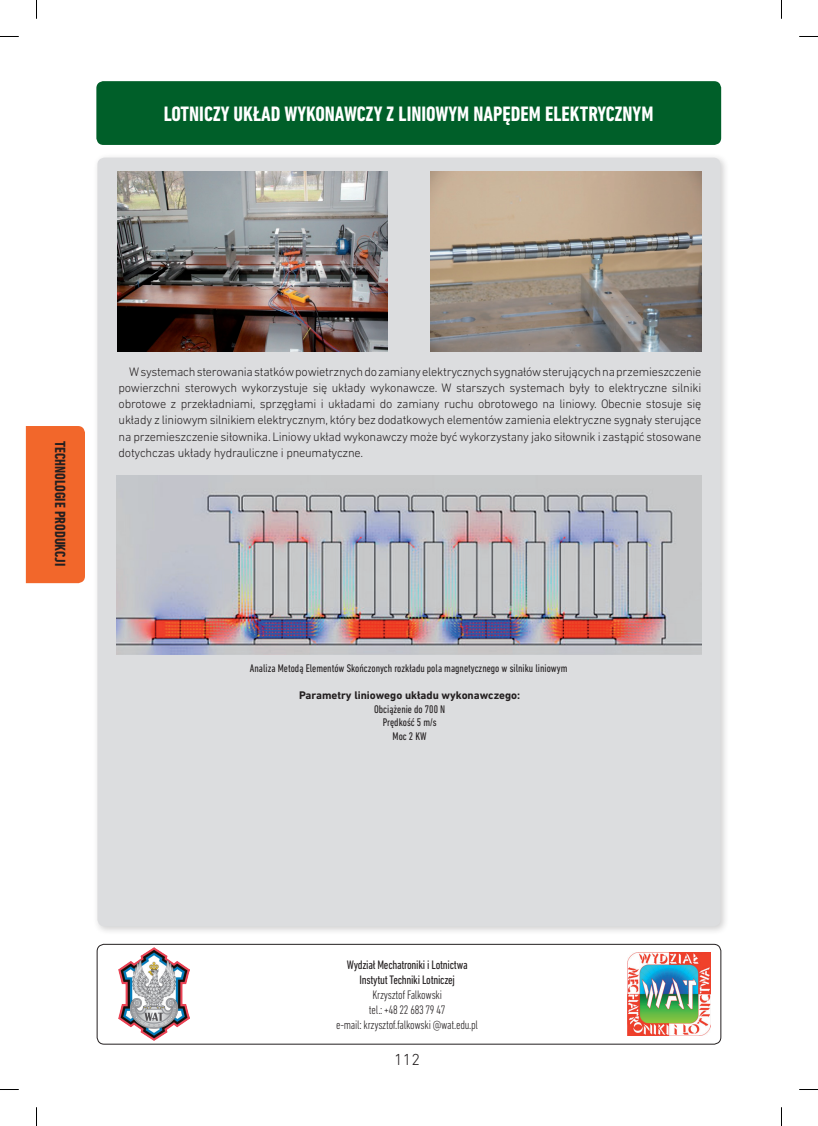
<style>
.page{position:relative;width:818px;height:1126px;background:#fff}
.page>*{position:absolute;margin:0;border:0;box-sizing:border-box;transform-origin:0 0}
._01_tytul_glowny{font:700 condensed 21.25px "DIN Next LT Pro";color:#fff}
.t1{font:300 16.25px "DIN Next LT Pro";color:#231f20}
.t2{font:700 condensed 15px "DIN Next LT Pro";color:#231f20}
.TXT{font:300 12.5px/16.2px "DIN Next LT Pro";letter-spacing:-.02em;color:#231f20;text-align:justify}
.stopka{font:300 condensed 12.5px/15px "DIN Next LT Pro";letter-spacing:-.02em;color:#231f20;text-align:center}
.stopka_tytul{font:condensed 12.5px "DIN Next LT Pro";letter-spacing:-.02em;color:#231f20}
.foto{font:condensed 11.25px "DIN Next LT Pro";color:#231f20}
.foto-2{font:700 11.25px "DIN Next LT Pro";color:#231f20}
</style>
<div class="page">
<div style="left:93px;top:153px;width:636px;height:782px;background:#231f20;opacity:.21"></div>
<div style="left:97px;top:158px;width:623px;height:768px;background:#dcdddf;border-radius:7px"></div>
<div style="left:97px;top:943px;width:623px;height:101px;border:1px solid #231f20;border-radius:7px"></div>
<img style="left:118px;top:947px;width:72px;height:93px">
<div style="left:26px;top:426px;width:59px;height:157px;background:#f2672b"></div>
<div style="left:96px;top:81px;width:624px;height:64px;background:#005f29;border-radius:7px"></div>
<img style="left:117px;top:171px;width:270px;height:180px">
<img style="left:430px;top:171px;width:271px;height:180px">
<img style="left:116px;top:475px;width:585px;height:179px">
<img style="left:627px;top:952px;width:82px;height:82px">
<svg style="left:0;top:36px;width:19px;height:1px"></svg>
<svg style="left:799px;top:36px;width:18px;height:1px"></svg>
<svg style="left:0;top:1089px;width:19px;height:1px"></svg>
<svg style="left:799px;top:1089px;width:18px;height:1px"></svg>
<svg style="left:36px;top:0;width:1px;height:19px"></svg>
<svg style="left:36px;top:1107px;width:1px;height:18px"></svg>
<p class="_01_tytul_glowny" style="left:164px;top:102px;width:491px">LOTNICZY UKŁAD WYKONAWCZY Z LINIOWYM NAPĘDEM ELEKTRYCZNYM</p>
<p class="t2" style="left:69px;top:440px;width:127px;rotate:90deg">TECHNOLOGIE PRODUKCJI</p>
<p class="TXT" style="left:118px;top:363px;width:584px;text-indent:11px">W systemach sterowania statków powietrznych do zamiany elektrycznych sygnałów sterujących na przemieszczenie powierzchni sterowych wykorzystuje się układy wykonawcze. W starszych systemach były to elektryczne silniki obrotowe z przekładniami, sprzęgłami i układami do zamiany ruchu obrotowego na liniowy. Obecnie stosuje się układy z liniowym silnikiem elektrycznym, który bez dodatkowych elementów zamienia elektryczne sygnały sterujące na przemieszczenie siłownika. Liniowy układ wykonawczy może być wykorzystany jako siłownik i zastąpić stosowane dotychczas układy hydrauliczne i pneumatyczne.</p>
<p class="foto" style="left:250px;top:662px;width:319px">Analiza Metodą Elementów Skończonych rozkładu pola magnetycznego w silniku liniowym</p>
<p class="foto-2" style="left:299px;top:688px;width:223px">Parametry liniowego układu wykonawczego:</p>
<p class="foto" style="left:374px;top:702px;width:72px">Obciążenie do 700 N</p>
<p class="foto" style="left:382px;top:716px;width:55px">Prędkość 5 m/s</p>
<p class="foto" style="left:392px;top:730px;width:36px">Moc 2 KW</p>
<p class="stopka_tytul" style="left:346px;top:957px;width:122px">Wydział Mechatroniki i Lotnictwa</p>
<p class="stopka_tytul" style="left:359px;top:972px;width:97px">Instytut Techniki Lotniczej</p>
<p class="stopka" style="left:336px;top:987px;width:143px">Krzysztof Falkowski<br>tel.: +48 22 683 79 47<br>e-mail: krzysztof.falkowski @wat.edu.pl</p>
<h2 class="t1" style="left:394px;top:1050px;width:27px">112</h2>
</div>
